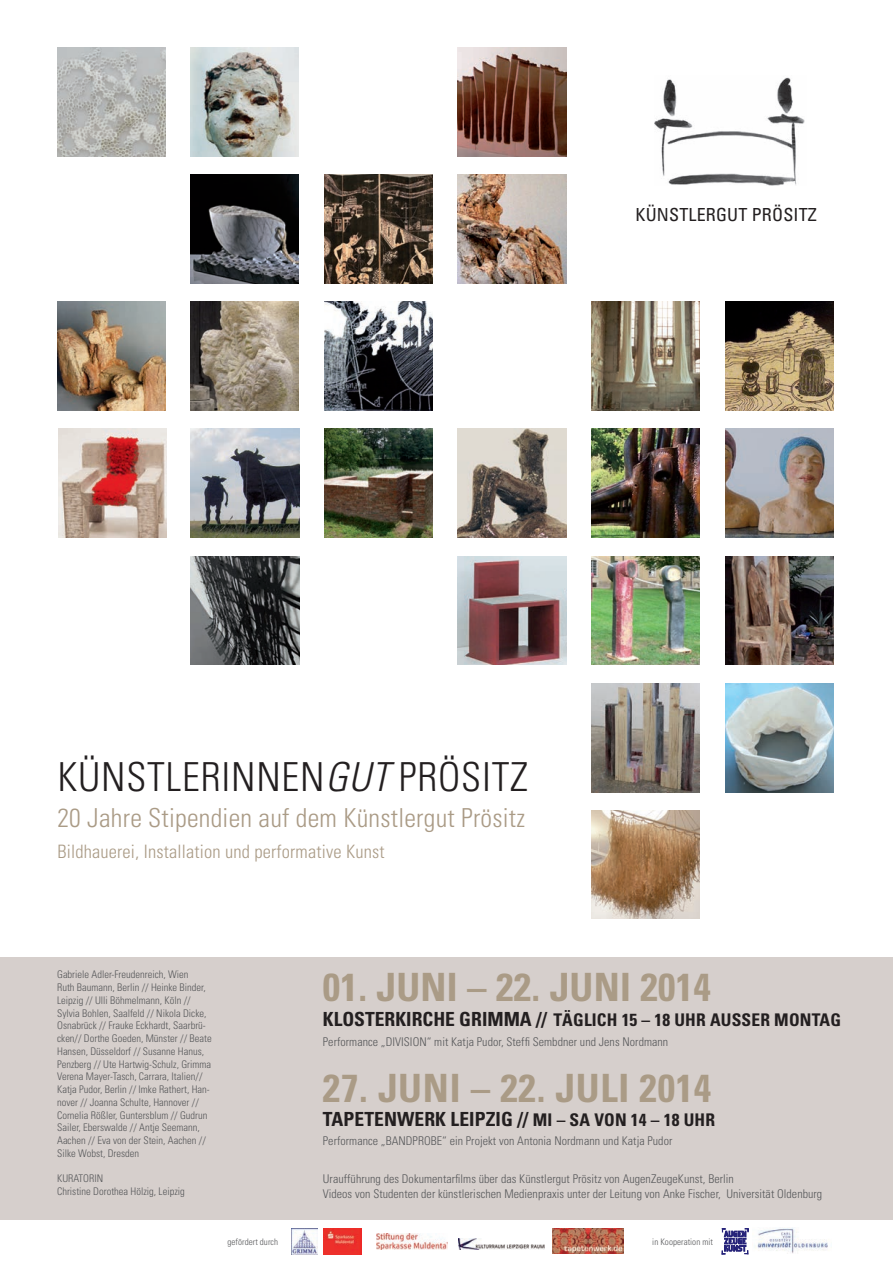
<style>
.page{position:relative;width:893px;height:1263px;background:#fff}
.page>*{position:absolute;margin:0;border:0;box-sizing:border-box;transform-origin:0 0}
.t1{font:300 condensed 39.9px "Univers";letter-spacing:.02em;color:#231f20}
.t2{font:700 condensed 39px "Univers";letter-spacing:.015em;color:#aa9b86}
.t3{font:300 condensed 26.1px "Univers";letter-spacing:.01em;color:#aa9b86}
.t4{font:700 condensed 19.5px "Univers";letter-spacing:.005em;color:#231f20}
.t5{font:300 condensed 18.45px "Univers";letter-spacing:.01em;color:#aa9b86}
.t6{font:condensed 18px "Univers";letter-spacing:.01em;color:#231f20}
.t7{font:700 condensed 17.4px "Univers";letter-spacing:.01em;color:#231f20}
.t8{font:300 condensed 12px/15.3px "Univers";letter-spacing:.005em;color:#57585a}
.t9{font:300 condensed 10.5px/12.8px "Univers";color:#57585a}
.t10{font:300 condensed 9px "Univers";letter-spacing:.005em;color:#57585a}
.s1{font-style:italic}
.s2{font-size:19.5px}
.s3{font-size:17.4px}
</style>
<div class="page">
<div style="left:0;top:957px;width:893px;height:299px;background:#d6cfcc"></div>
<img style="left:654px;top:77px;width:151px;height:109px">
<img style="left:191px;top:429px;width:108px;height:108px">
<img style="left:324px;top:429px;width:109px;height:108px">
<img style="left:591px;top:429px;width:109px;height:108px">
<img style="left:725px;top:429px;width:108px;height:108px">
<img style="left:591px;top:556px;width:109px;height:108px">
<img style="left:725px;top:556px;width:108px;height:108px">
<img style="left:57px;top:302px;width:109px;height:108px">
<img style="left:324px;top:302px;width:109px;height:108px">
<img style="left:458px;top:175px;width:108px;height:108px">
<img style="left:591px;top:302px;width:109px;height:108px">
<img style="left:725px;top:302px;width:108px;height:108px">
<img style="left:190px;top:302px;width:109px;height:108px">
<img style="left:324px;top:175px;width:109px;height:108px">
<img style="left:190px;top:175px;width:109px;height:108px">
<img style="left:458px;top:429px;width:108px;height:108px">
<img style="left:458px;top:48px;width:108px;height:108px">
<img style="left:591px;top:810px;width:109px;height:108px">
<img style="left:191px;top:556px;width:108px;height:108px">
<img style="left:591px;top:684px;width:109px;height:108px">
<img style="left:725px;top:684px;width:108px;height:108px">
<img style="left:458px;top:556px;width:108px;height:108px">
<img style="left:190px;top:48px;width:109px;height:108px">
<img style="left:57px;top:48px;width:109px;height:108px">
<div style="left:0;top:1220px;width:893px;height:43px;background:#fff"></div>
<img style="left:292px;top:1228px;width:26px;height:26px">
<img style="left:377px;top:1233px;width:71px;height:16px">
<img style="left:459px;top:1238px;width:85px;height:12px">
<svg style="left:722px;top:1228px;width:27px;height:27px"></svg>
<img style="left:755px;top:1227px;width:73px;height:26px">
<img style="left:58px;top:429px;width:109px;height:108px">
<div style="left:324px;top:1228px;width:38px;height:26px;background:#ed2e28"></div>
<img style="left:324px;top:1228px;width:34px;height:24px">
<svg style="left:553px;top:1253px;width:71px;height:1px"></svg>
<img style="left:553px;top:1228px;width:71px;height:25px">
<h3 class="t6" style="left:636px;top:203px;width:183px">KÜNSTLERGUT PRÖSITZ</h3>
<h1 class="t1" style="left:57px;top:753px;width:472px">KÜNSTLERINNEN<span class="s1">GUT</span> PRÖSITZ</h1>
<h3 class="t3" style="left:57px;top:802px;width:469px">20 Jahre Stipendien auf dem Künstlergut Prösitz</h3>
<h3 class="t5" style="left:57px;top:840px;width:329px">Bildhauerei, Installation und performative Kunst</h3>
<p class="t9" style="left:57px;top:968px;width:156px">Gabriele Adler-Freudenreich, Wien<br>Ruth Baumann, Berlin // Heinke Binder, Leipzig // Ulli Böhmelmann, Köln // Sylvia Bohlen, Saalfeld // Nikola Dicke, Osnabrück // Frauke Eckhardt, Saarbrü&shy;cken// Dorthe Goeden, Münster // Beate Hansen, Düsseldorf // Susanne Hanus, Penzberg // Ute Hartwig-Schulz, Grimma Verena Mayer-Tasch, Carrara, Italien// Katja Pudor, Berlin // Imke Rathert, Han&shy;nover // Joanna Schulte, Hannover // Cornelia Rößler, Guntersblum // Gudrun Sailer, Eberswalde // Antje Seemann, Aachen // Eva von der Stein, Aachen // Silke Wobst, Dresden</p>
<p class="t9" style="left:57px;top:1172px;width:129px">KURATORIN<br>Christine Dorothea Hölzig, Leipzig</p>
<h2 class="t2" style="left:323px;top:963px;width:389px">01. JUNI – 22. JUNI 2014</h2>
<h3 class="t7" style="left:323px;top:1009px;width:520px"><span class="s2">KLOSTERKIRCHE GRIMMA //</span> TÄGLICH 15 – 18 UHR AUSSER MONTAG</h3>
<p class="t8" style="left:323px;top:1034px;width:347px">Performance „DIVISION“ mit Katja Pudor, Steffi Sembdner und Jens Nordmann</p>
<h2 class="t2" style="left:323px;top:1064px;width:390px">27. JUNI – 22. JULI 2014</h2>
<h3 class="t4" style="left:323px;top:1107px;width:394px">TAPETENWERK LEIPZIG // <span class="s3">MI – SA VON 14 – 18 UHR</span></h3>
<p class="t8" style="left:323px;top:1133px;width:351px">Performance „BANDPROBE“ ein Projekt von Antonia Nordmann und Katja Pudor</p>
<p class="t8" style="left:323px;top:1171px;width:501px">Uraufführung des Dokumentarfilms über das Künstlergut Prösitz von AugenZeugeKunst, Berlin<br>Videos von Studenten der künstlerischen Medienpraxis unter der Leitung von Anke Fischer, Universität Oldenburg</p>
<p class="t10" style="left:227px;top:1236px;width:52px">gefördert durch</p>
<p class="t10" style="left:652px;top:1236px;width:62px">in Kooperation mit</p>
</div>
